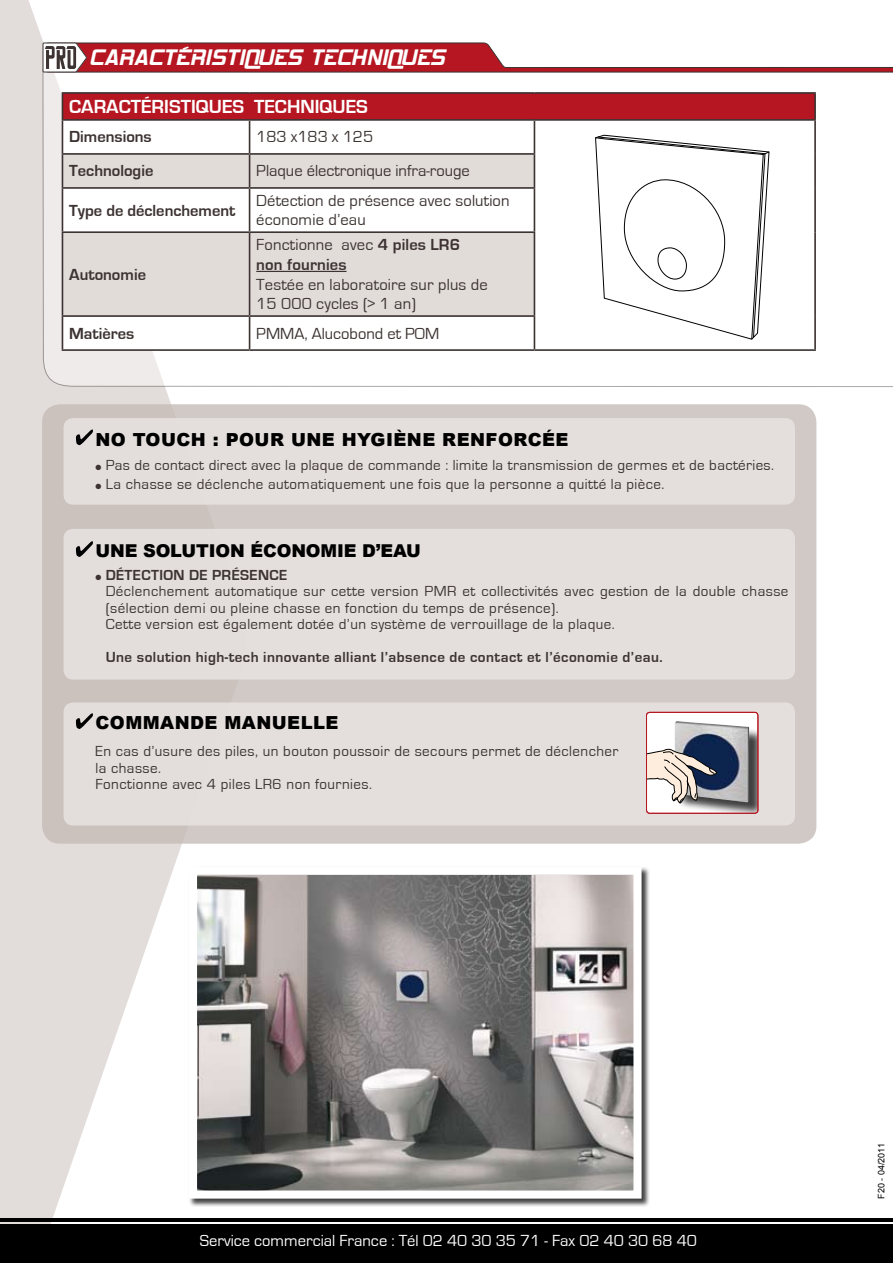
<style>
.page{position:relative;width:893px;height:1263px;background:#fff}
.page>*{position:absolute;margin:0;border:0;box-sizing:border-box;transform-origin:0 0}
.t1{font:27px "Hemi Head 426";color:#fff}
.t2{font:700 19.5px "Eurostile";color:#fff}
.t3{font:900 18px "Arial";letter-spacing:.025em;color:#000}
.t4{font:900 17.7px "Arial";letter-spacing:-.01em;color:#000}
.t5{font:16.5px/19.8px "Eurostile";letter-spacing:.01em;color:#3c3332}
.t6{font:700 16.5px/19.8px "Eurostile";color:#3c3332}
.t7{font:16.5px "Eurostile";color:#fff}
.t8{font:15px/16.5px "Eurostile";letter-spacing:.03em;color:#3c3332}
.t9{font:700 15px "Eurostile";letter-spacing:.03em;color:#3c3332}
.t10{font:9px "Arial";color:#000}
.s1{font-weight:400}
.s2{font-weight:700}
</style>
<div class="page">
<svg style="left:0;top:0;width:248px;height:1225px;fill:#e2dddb"></svg>
<svg style="left:0;top:1217px;width:893px;height:4px;fill:#000"></svg>
<div style="left:0;top:1225px;width:893px;height:38px;background:#000"></div>
<svg style="left:42px;top:73px;width:851px;height:314px"></svg>
<svg style="left:42px;top:42px;width:851px;height:31px"></svg>
<div style="left:62px;top:93px;width:753px;height:27px;background:#b51621"></div>
<svg style="left:63px;top:121px;width:751px;height:228px"></svg>
<svg style="left:63px;top:155px;width:471px;height:160px;fill:#e2dcd9"></svg>
<hr style="left:62px;top:92px;width:188px;height:2px;background:#3c3332">
<svg style="left:62px;top:94px;width:1px;height:25px"></svg>
<hr style="left:250px;top:92px;width:284px;height:2px;background:#3c3332">
<hr style="left:534px;top:92px;width:282px;height:2px;background:#3c3332">
<hr style="left:814px;top:94px;width:2px;height:25px;background:#3c3332">
<hr style="left:62px;top:119px;width:188px;height:2px;background:#3c3332">
<hr style="left:62px;top:121px;width:1px;height:32px;background:#3c3332">
<hr style="left:250px;top:119px;width:284px;height:2px;background:#3c3332">
<hr style="left:249px;top:121px;width:1px;height:32px;background:#3c3332">
<hr style="left:534px;top:119px;width:282px;height:2px;background:#3c3332">
<hr style="left:534px;top:121px;width:1px;height:32px;background:#3c3332">
<hr style="left:814px;top:121px;width:2px;height:33px;background:#3c3332">
<hr style="left:62px;top:153px;width:188px;height:2px;background:#3c3332">
<hr style="left:62px;top:155px;width:1px;height:32px;background:#3c3332">
<hr style="left:250px;top:153px;width:285px;height:2px;background:#3c3332">
<hr style="left:249px;top:155px;width:1px;height:32px;background:#3c3332">
<hr style="left:534px;top:155px;width:1px;height:32px;background:#3c3332">
<hr style="left:814px;top:154px;width:2px;height:34px;background:#3c3332">
<hr style="left:62px;top:187px;width:188px;height:2px;background:#3c3332">
<hr style="left:62px;top:189px;width:1px;height:42px;background:#3c3332">
<hr style="left:250px;top:187px;width:285px;height:2px;background:#3c3332">
<hr style="left:249px;top:189px;width:1px;height:42px;background:#3c3332">
<hr style="left:534px;top:189px;width:1px;height:42px;background:#3c3332">
<hr style="left:814px;top:188px;width:2px;height:44px;background:#3c3332">
<hr style="left:814px;top:232px;width:2px;height:84px;background:#3c3332">
<hr style="left:62px;top:317px;width:1px;height:32px;background:#3c3332">
<hr style="left:249px;top:317px;width:1px;height:32px;background:#3c3332">
<hr style="left:534px;top:317px;width:1px;height:32px;background:#3c3332">
<hr style="left:814px;top:316px;width:2px;height:33px;background:#3c3332">
<hr style="left:62px;top:349px;width:188px;height:2px;background:#3c3332">
<hr style="left:250px;top:349px;width:284px;height:2px;background:#3c3332">
<hr style="left:534px;top:349px;width:282px;height:2px;background:#3c3332">
<hr style="left:62px;top:231px;width:188px;height:2px;background:#3c3332">
<hr style="left:62px;top:233px;width:1px;height:82px;background:#3c3332">
<hr style="left:250px;top:231px;width:285px;height:2px;background:#3c3332">
<hr style="left:249px;top:233px;width:1px;height:82px;background:#3c3332">
<hr style="left:534px;top:233px;width:1px;height:82px;background:#3c3332">
<hr style="left:62px;top:315px;width:188px;height:2px;background:#3c3332">
<hr style="left:250px;top:315px;width:285px;height:2px;background:#3c3332">
<svg style="left:595px;top:135px;width:175px;height:205px"></svg>
<hr style="left:256px;top:271px;width:91px;height:1px;background:#3c3332">
<div style="left:42px;top:404px;width:774px;height:440px;background:#d1c9c5;border-radius:18px"></div>
<div style="left:64px;top:418px;width:731px;height:87px;background:#e8e4e1;border-radius:9px"></div>
<svg style="left:76px;top:429px;width:17px;height:16px"></svg>
<div style="left:64px;top:529px;width:731px;height:150px;background:#e8e4e1;border-radius:9px"></div>
<svg style="left:76px;top:541px;width:17px;height:16px"></svg>
<div style="left:64px;top:702px;width:731px;height:123px;background:#e8e4e1;border-radius:9px"></div>
<svg style="left:76px;top:713px;width:17px;height:16px"></svg>
<div style="left:646px;top:712px;width:112px;height:101px;background:#fff;border-radius:3px"></div>
<div style="left:676px;top:722px;width:82px;height:91px;background:#000;opacity:.75"></div>
<img style="left:675px;top:721px;width:74px;height:81px">
<svg style="left:645px;top:749px;width:72px;height:54px"></svg>
<div style="left:646px;top:712px;width:112px;height:101px;border:1px solid #b51621;border-radius:3px"></div>
<div style="left:189px;top:866px;width:461px;height:341px;background:#000;opacity:.75"></div>
<img style="left:198px;top:876px;width:435px;height:313px">
<div style="left:189px;top:867px;width:453px;height:331px;border:8px solid #fff"></div>
<h1 class="t1" style="left:89px;top:46px;width:15px">CARACTÉRISTIQUES</h1>
<h1 class="t1" style="left:310px;top:46px;width:86px">TECHNIQUES</h1>
<h2 class="t2" style="left:69px;top:96px;width:300px">CARACTÉRISTIQUES TECHNIQUES</h2>
<p class="t6" style="left:69px;top:127px;width:84px">Dimensions</p>
<p class="t5" style="left:256px;top:127px;width:118px">183 x183 x 125</p>
<p class="t6" style="left:69px;top:161px;width:86px">Technologie</p>
<p class="t5" style="left:256px;top:161px;width:215px">Plaque électronique infra-rouge</p>
<p class="t6" style="left:69px;top:201px;width:168px">Type de déclenchement</p>
<p class="t5" style="left:256px;top:191px;width:255px">Détection de présence avec solution économie d’eau</p>
<p class="t6" style="left:69px;top:265px;width:78px">Autonomie</p>
<p class="t6" style="left:256px;top:235px;width:205px"><span class="s1">Fonctionne avec</span> 4 piles LR6 non fournies</p>
<p class="t5" style="left:256px;top:275px;width:233px">Testée en laboratoire sur plus de<br>15 000 cycles (&gt; 1 an)</p>
<p class="t6" style="left:69px;top:323px;width:67px">Matières</p>
<p class="t5" style="left:256px;top:324px;width:184px">PMMA, Alucobond et POM</p>
<p class="t3" style="left:95px;top:429px;width:475px">NO TOUCH : POUR UNE HYGIÈNE RENFORCÉE</p>
<p class="t8" style="left:95px;top:457px;width:680px">● Pas de contact direct avec la plaque de commande : limite la transmission de germes et de bactéries.</p>
<p class="t8" style="left:95px;top:476px;width:570px">● La chasse se déclenche automatiquement une fois que la personne a quitté la pièce.</p>
<p class="t4" style="left:95px;top:541px;width:327px">UNE SOLUTION ÉCONOMIE D’EAU</p>
<p class="t8" style="left:106px;top:567px;width:684px;text-indent:-10px">● <span class="s2">DÉTECTION DE PRÉSENCE<br></span>Déclenchement automatique sur cette version PMR et collectivités avec gestion de la double chasse (sélection demi ou pleine chasse en fonction du temps de présence).<br>Cette version est également dotée d’un système de verrouillage de la plaque.</p>
<p class="t9" style="left:106px;top:649px;width:558px">Une solution high-tech innovante alliant l’absence de contact et l’économie d’eau.</p>
<p class="t3" style="left:95px;top:713px;width:245px">COMMANDE MANUELLE</p>
<p class="t8" style="left:95px;top:743px;width:525px">En cas d’usure des piles, un bouton poussoir de secours permet de déclencher la chasse.<br>Fonctionne avec 4 piles LR6 non fournies.</p>
<p class="t7" style="left:200px;top:1232px;width:499px">Service commercial France : Tél 02 40 30 35 71 - Fax 02 40 30 68 40</p>
<p class="t10" style="left:875px;top:1198px;width:57px;rotate:-90deg">F20 - 04/2011</p>
</div>
